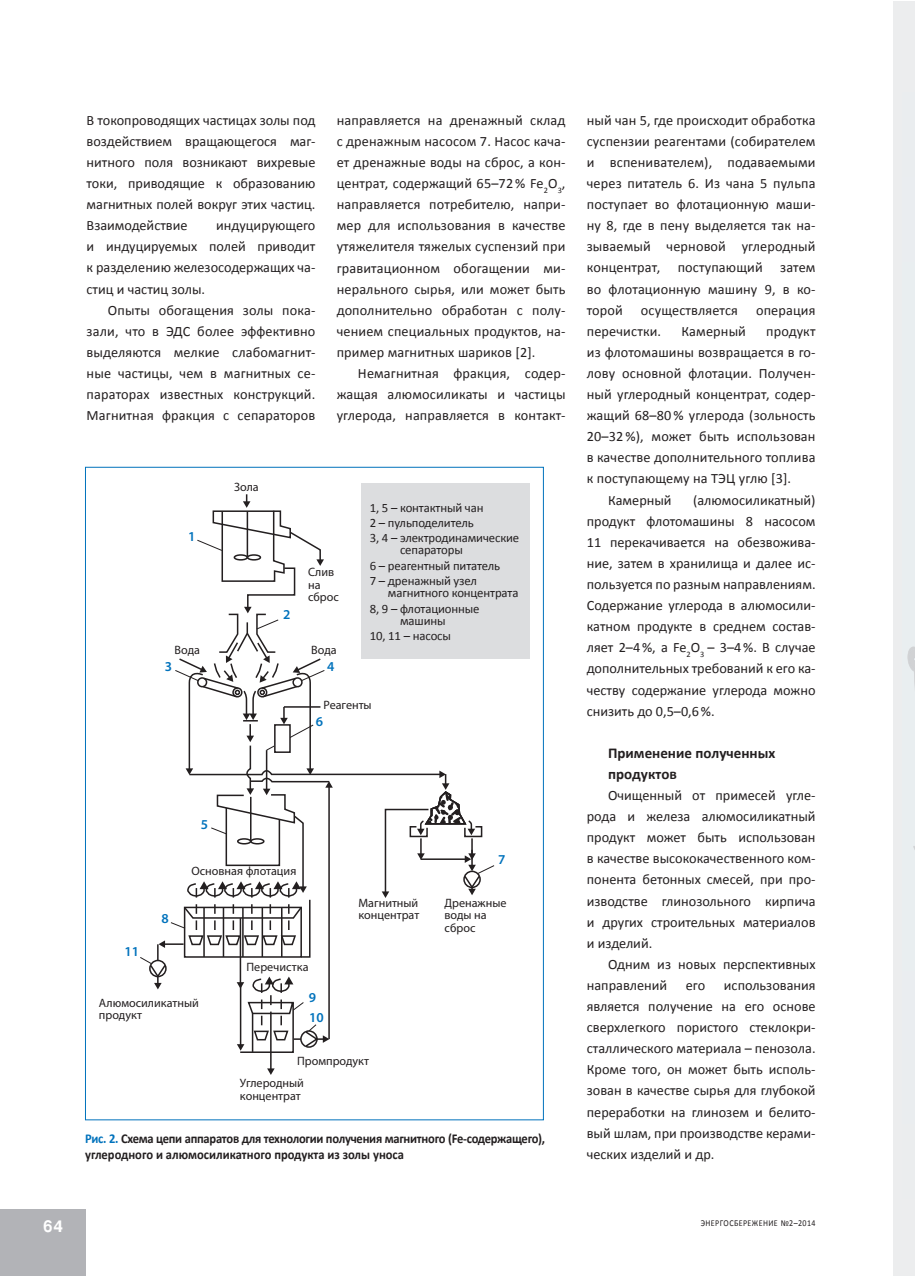
<style>
.page{position:relative;width:915px;height:1276px;background:#fff}
.page>*{position:absolute;margin:0;border:0;box-sizing:border-box;transform-origin:0 0}
.t1{font:700 16.5px "Pragmatica C";color:#fff;scale:.89 1}
.t2{font:700 15px/21.1px "Calibri";color:#231f20}
.t3{font:14.25px/21.1px "Calibri";letter-spacing:.005em;color:#231f20;text-align:justify}
.t4{font:600 13.65px/20px "Myriad Pro";color:#0072bc}
.t5{font:700 13.5px/16.2px "Calibri";letter-spacing:-.02em;color:#231f20;scale:.93 1}
.t6{font:12.75px/15.5px "Calibri";letter-spacing:-.01em;color:#231f20}
.t7{font:12.15px/12.1px "Myriad Pro";color:#231f20}
.t8{font:9px "Calibri";letter-spacing:.05em;color:#231f20;scale:.89 1}
.s1{color:#0072bc}
</style>
<div class="page">
<div style="left:0;top:1209px;width:85px;height:67px;background:#b2b3b7"></div>
<hr style="left:270px;top:1011px;width:1px;height:58px;background:#231f20">
<svg style="left:267px;top:1068px;width:7px;height:7px"></svg>
<svg style="left:140px;top:494px;width:355px;height:559px"></svg>
<div style="left:361px;top:483px;width:168px;height:175px;background:#dcdddf"></div>
<div style="left:893px;top:1px;width:21px;height:1275px;background:#ecedee"></div>
<svg style="left:907px;top:646px;width:7px;height:202px"></svg>
<p class="t3" style="left:87px;top:109px;width:230px">В токопроводящих частицах золы под воздействием вращающегося маг&shy;нитного поля возникают вихревые токи, приводящие к образованию магнитных полей вокруг этих частиц.<br>Взаимодействие</p>
<p class="t3" style="left:87px;top:214px;width:230px;text-indent:130px">индуцирующего и индуцируемых полей приводит к разделению железосодержащих ча&shy;стиц и частиц золы.</p>
<p class="t3" style="left:87px;top:299px;width:230px;text-indent:21px">Опыты обогащения золы пока&shy;зали, что в ЭДС более эффективно выделяются мелкие слабомагнит&shy;ные частицы, чем в магнитных се&shy;параторах известных конструкций.<br>Магнитная фракция с сепараторов</p>
<p class="t3" style="left:336px;top:109px;width:230px">направляется на дренажный склад с дренажным насосом 7. Насос кача&shy;ет дренажные воды на сброс, а кон&shy;центрат, содержащий 65–72 % Fe<sub>2</sub>O<sub>3</sub>, направляется потребителю, напри&shy;мер для использования в качестве утяжелителя тяжелых суспензий при гравитационном обогащении ми&shy;нерального сырья, или может быть дополнительно обработан с полу&shy;чением специальных продуктов, на&shy;пример магнитных шариков [2].</p>
<p class="t3" style="left:336px;top:362px;width:230px;text-indent:21px">Немагнитная фракция, содер&shy;жащая алюмосиликаты и частицы углерода, направляется в контакт-</p>
<p class="t7" style="left:234px;top:481px;width:26px">Зола</p>
<p class="t4" style="left:188px;top:526px;width:9px">1</p>
<p class="t4" style="left:283px;top:603px;width:9px">2</p>
<p class="t7" style="left:308px;top:566px;width:32px">Слив на сброс</p>
<p class="t7" style="left:174px;top:644px;width:27px">Вода</p>
<p class="t7" style="left:311px;top:644px;width:27px">Вода</p>
<p class="t4" style="left:165px;top:656px;width:9px">3</p>
<p class="t4" style="left:327px;top:656px;width:9px">4</p>
<p class="t6" style="left:369px;top:499px;width:151px">1, 5 – контактный чан<br>2 – пульподелитель<br>3, 4 – электродинамические</p>
<p class="t6" style="left:369px;top:542px;width:132px;text-indent:30px">сепараторы<br>6 – реагентный питатель<br>7 – дренажный узел</p>
<p class="t6" style="left:369px;top:584px;width:150px;text-indent:18px">магнитного концентрата<br>8, 9 – флотационные</p>
<p class="t6" style="left:369px;top:612px;width:83px;text-indent:30px">машины<br>10, 11 – насосы</p>
<p class="t7" style="left:323px;top:698px;width:50px">Реагенты</p>
<p class="t4" style="left:315px;top:711px;width:9px">6</p>
<p class="t4" style="left:201px;top:814px;width:9px">5</p>
<p class="t4" style="left:124px;top:941px;width:16px">11</p>
<p class="t4" style="left:161px;top:908px;width:9px">8</p>
<p class="t7" style="left:191px;top:865px;width:106px">Основная флотация</p>
<p class="t7" style="left:246px;top:961px;width:63px">Перечистка</p>
<p class="t7" style="left:99px;top:996px;width:101px">Алюмосиликатный продукт</p>
<p class="t4" style="left:308px;top:986px;width:17px">9<br>10</p>
<p class="t4" style="left:498px;top:848px;width:9px">7</p>
<p class="t7" style="left:358px;top:897px;width:62px">Магнитный концентрат</p>
<p class="t7" style="left:444px;top:897px;width:63px">Дренажные воды на сброс</p>
<p class="t7" style="left:240px;top:1049px;width:131px;line-height:22.2px;text-indent:57px">Промпродукт<br>Углеродный</p>
<p class="t7" style="left:240px;top:1089px;width:62px">концентрат</p>
<p class="t5" style="left:85px;top:1129px;width:496px"><span class="s1">Рис. 2.</span> Схема цепи аппаратов для технологии получения магнитного (Fe-содержащего), углеродного и алюмосиликатного продукта из золы уноса</p>
<p class="t3" style="left:586px;top:109px;width:230px">ный чан 5, где происходит обработка суспензии реагентами (собирателем и вспенивателем), подаваемыми через питатель 6. Из чана 5 пульпа поступает во флотационную маши&shy;ну 8, где в пену выделяется так на&shy;зываемый черновой углеродный концентрат, поступающий затем во флотационную машину 9, в ко&shy;торой</p>
<p class="t3" style="left:640px;top:299px;width:98px">осуществляется</p>
<p class="t3" style="left:755px;top:299px;width:61px">операция</p>
<p class="t3" style="left:586px;top:320px;width:76px">перечистки.</p>
<p class="t3" style="left:681px;top:320px;width:66px">Камерный</p>
<p class="t3" style="left:766px;top:320px;width:51px">продукт</p>
<p class="t3" style="left:586px;top:341px;width:230px">из флотомашины возвращается в го-</p>
<p class="t3" style="left:586px;top:362px;width:230px">лову основной флотации. Получен-</p>
<p class="t3" style="left:586px;top:383px;width:230px">ный углеродный концентрат, содер-</p>
<p class="t3" style="left:586px;top:404px;width:230px">жащий 68–80 % углерода (зольность</p>
<p class="t3" style="left:586px;top:425px;width:230px">20–32 %), может быть использован</p>
<p class="t3" style="left:586px;top:446px;width:230px">в качестве дополнительного топлива</p>
<p class="t3" style="left:586px;top:467px;width:206px">к поступающему на ТЭЦ углю [3].</p>
<p class="t3" style="left:608px;top:488px;width:65px">Камерный</p>
<p class="t3" style="left:586px;top:488px;width:230px;text-indent:106px">(алюмосиликатный) продукт флотомашины 8 насосом 11 перекачивается на обезвожива&shy;ние, затем в хранилища и далее ис&shy;пользуется по разным направлениям.<br>Содержание углерода в алюмосили&shy;катном продукте в среднем состав&shy;ляет 2–4%, а Fe<sub>2</sub>O<sub>3</sub> – 3–4%. В случае дополнительных требований к его ка&shy;честву содержание углерода можно снизить до 0,5–0,6%.</p>
<p class="t2" style="left:608px;top:741px;width:169px">Применение полученных продуктов</p>
<p class="t3" style="left:586px;top:784px;width:230px;text-indent:21px">Очищенный от примесей угле&shy;рода и железа алюмосиликатный продукт может быть использован в качестве высококачественного ком&shy;понента бетонных смесей, при про&shy;изводстве глинозольного кирпича и других строительных материалов и изделий.</p>
<p class="t3" style="left:586px;top:953px;width:230px;text-indent:21px">Одним из новых перспективных направлений</p>
<p class="t3" style="left:586px;top:974px;width:230px;text-indent:137px">использования является получение на его основе сверхлегкого пористого стеклокри&shy;сталлического материала – пенозола.<br>Кроме того, он может быть исполь&shy;зован в качестве сырья для глубокой переработки на глинозем и белито&shy;вый шлам, при производстве керами&shy;ческих изделий и др.</p>
<p class="t3" style="left:685px;top:974px;width:21px">его</p>
<p class="t1" style="left:43px;top:1217px;width:24px">64</p>
<p class="t8" style="left:700px;top:1217px;width:130px">ЭНЕРГОСБЕРЕЖЕНИЕ №2–2014</p>
</div>
